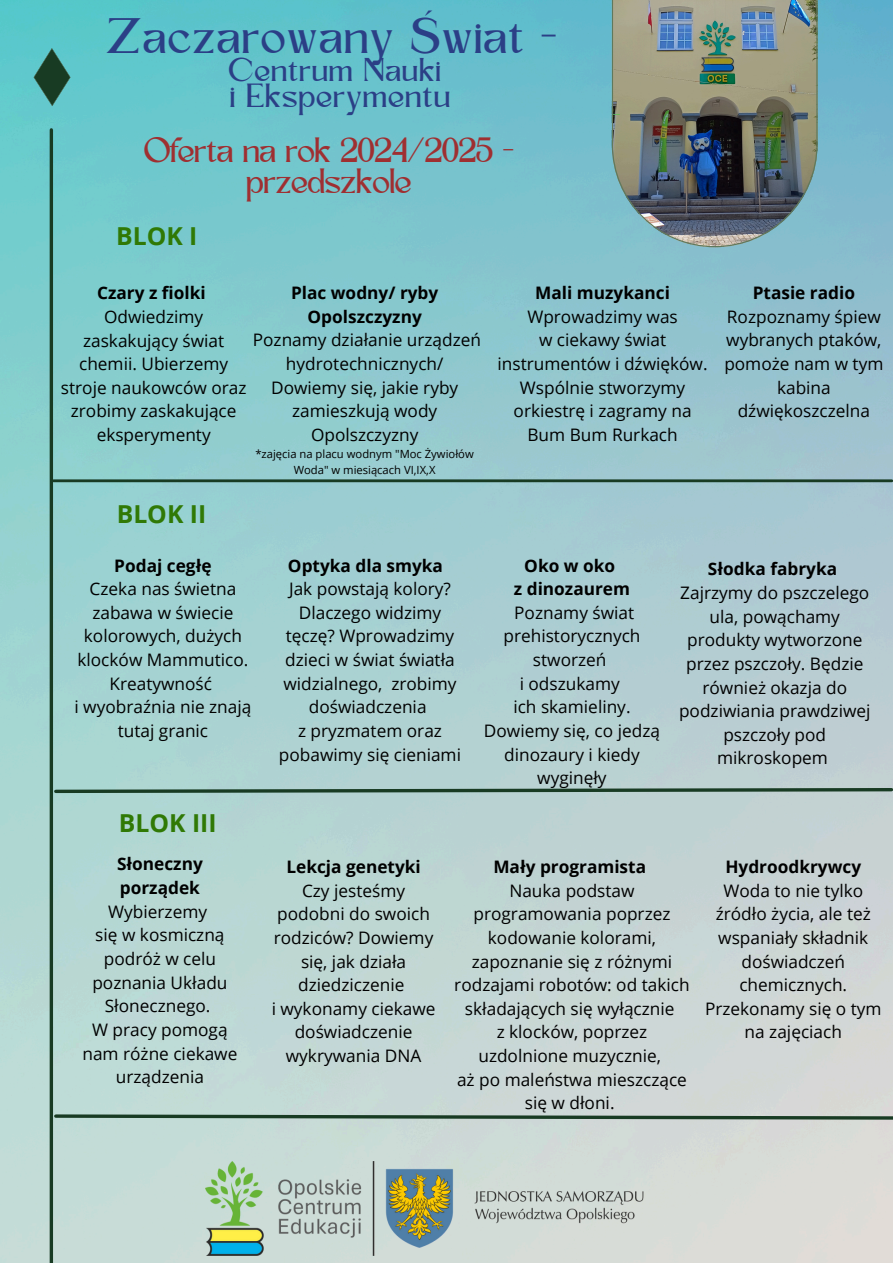
<style>
.page{position:relative;width:893px;height:1263px;background:#fff}
.page>*{position:absolute;margin:0;border:0;box-sizing:border-box;transform-origin:0 0}
.t1{font:46.5px "Kingred Serif";letter-spacing:-.01em;color:#2b3f86}
.t2{font:32.78px/30.4px "Kingred Serif";letter-spacing:-.05em;color:#9f2f31;text-align:center}
.t3{font:31.28px "Kingred Serif";letter-spacing:-.01em;color:#2b3f86}
.t4{font:30.75px "Kingred Serif";letter-spacing:-.01em;color:#2b3f86}
.t5{font:700 24.75px "Open Sans";color:#307905}
.t6{font:17.25px/23.6px "Open Sans";color:#000;text-align:center}
.t7{font:700 17.25px/23.6px "Open Sans";color:#000;text-align:center}
.t8{font:11.25px/15.8px "Open Sans";color:#000;text-align:center}
.s1{font-weight:700}
.s2{font-weight:400}
</style>
<div class="page">
<img style="left:0;top:0;width:893px;height:1263px">
<svg style="left:34px;top:48px;width:36px;height:58px;background:#3c8076"></svg>
<hr style="left:50px;top:130px;width:3px;height:1133px;background:#183b23">
<hr style="left:53px;top:479px;width:839px;height:3px;background:#183b23">
<img style="left:612px;top:0;width:205px;height:247px">
<svg style="left:53px;top:786px;width:840px;height:9px;background:#7b9990"></svg>
<svg style="left:53px;top:1113px;width:840px;height:8px;background:#7f968a"></svg>
<img style="left:206px;top:1162px;width:438px;height:93px">
<p class="t1" style="left:107px;top:18px;width:454px">Zaczarowany Świat -</p>
<p class="t4" style="left:229px;top:58px;width:215px">Centrum Nauki</p>
<p class="t3" style="left:230px;top:84px;width:223px">i Eksperymentu</p>
<p class="t2" style="left:145px;top:139px;width:373px">Oferta na rok 2024/2025 - przedszkole</p>
<p class="t5" style="left:116px;top:219px;width:83px">BLOK I</p>
<h2 class="t7" style="left:97px;top:281px;width:110px">Czary z fiolki</h2>
<h3 class="t6" style="left:61px;top:304px;width:187px">Odwiedzimy zaskakujący świat chemii. Ubierzemy stroje naukowców oraz zrobimy zaskakujące eksperymenty</h3>
<p class="t7" style="left:291px;top:281px;width:149px">Plac wodny/ ryby<br>Opolszczyzny</p>
<p class="t6" style="left:253px;top:328px;width:230px">Poznamy działanie urządzeń hydrotechnicznych/<br>Dowiemy się, jakie ryby zamieszkują wody<br>Opolszczyzny</p>
<p class="t8" style="left:255px;top:446px;width:220px">*zajęcia na placu wodnym "Moc Żywiołów<br>Woda" w miesiącach VI,IX,X</p>
<p class="t7" style="left:535px;top:281px;width:136px">Mali muzykanci</p>
<p class="t6" style="left:527px;top:304px;width:152px">Wprowadzimy was</p>
<p class="t6" style="left:497px;top:328px;width:211px">w ciekawy świat instrumentów i dźwięków.<br>Wspólnie stworzymy orkiestrę i zagramy na<br>Bum Bum Rurkach</p>
<p class="t6" style="left:724px;top:281px;width:161px"><span class="s1">Ptasie radio<br></span>Rozpoznamy śpiew wybranych ptaków, pomoże nam w tym kabina dźwiękoszczelna</p>
<h3 class="t5" style="left:117px;top:497px;width:91px">BLOK II</h3>
<p class="t7" style="left:114px;top:553px;width:99px">Podaj cegłę</p>
<p class="t6" style="left:77px;top:577px;width:172px">Czeka nas świetna zabawa w świecie kolorowych, dużych klocków Mammutico.<br>Kreatywność</p>
<p class="t6" style="left:74px;top:695px;width:178px">i wyobraźnia nie znają tutaj granic</p>
<p class="t5" style="left:119px;top:806px;width:99px">BLOK III</p>
<h3 class="t7" style="left:108px;top:852px;width:100px">Słoneczny porządek<br><span class="s2">Wybierzemy</span></h3>
<p class="t6" style="left:92px;top:923px;width:137px">się w kosmiczną podróż w celu poznania Układu<br>Słonecznego.</p>
<p class="t6" style="left:82px;top:1017px;width:156px">W pracy pomogą nam różne ciekawe urządzenia</p>
<p class="t7" style="left:288px;top:553px;width:157px">Optyka dla smyka</p>
<p class="t6" style="left:283px;top:577px;width:175px">Jak powstają kolory?<br>Dlaczego widzimy tęczę? Wprowadzimy dzieci w świat światła widzialnego, zrobimy doświadczenia</p>
<p class="t6" style="left:279px;top:718px;width:184px">z pryzmatem oraz pobawimy się cieniami</p>
<p class="t7" style="left:524px;top:553px;width:92px">Oko w oko</p>
<p class="t7" style="left:514px;top:577px;width:118px">z dinozaurem</p>
<p class="t6" style="left:503px;top:600px;width:139px">Poznamy świat prehistorycznych stworzeń</p>
<p class="t6" style="left:520px;top:671px;width:102px">i odszukamy</p>
<p class="t6" style="left:484px;top:695px;width:177px">ich skamieliny.<br>Dowiemy się, co jedzą dinozaury i kiedy wyginęły</p>
<p class="t7" style="left:708px;top:557px;width:131px">Słodka fabryka</p>
<p class="t6" style="left:679px;top:580px;width:193px">Zajrzymy do pszczelego ula, powąchamy produkty wytworzone przez pszczoły. Będzie również okazja do podziwiania prawdziwej pszczoły pod mikroskopem</p>
<p class="t7" style="left:286px;top:854px;width:136px">Lekcja genetyki</p>
<p class="t6" style="left:274px;top:878px;width:161px">Czy jesteśmy podobni do swoich rodziców? Dowiemy się, jak działa dziedziczenie</p>
<p class="t6" style="left:272px;top:996px;width:165px">i wykonamy ciekawe doświadczenie wykrywania DNA</p>
<p class="t7" style="left:493px;top:854px;width:154px">Mały programista</p>
<p class="t6" style="left:454px;top:878px;width:237px">Nauka podstaw programowania poprzez kodowanie kolorami, zapoznanie się z różnymi rodzajami robotów: od takich składających się wyłącznie</p>
<p class="t6" style="left:478px;top:1020px;width:184px">z klocków, poprzez uzdolnione muzycznie,</p>
<p class="t6" style="left:457px;top:1067px;width:231px">aż po maleństwa mieszczące się w dłoni.</p>
<p class="t6" style="left:705px;top:854px;width:178px"><span class="s1">Hydroodkrywcy<br></span>Woda to nie tylko źródło życia, ale też wspaniały składnik doświadczeń chemicznych.<br>Przekonamy się o tym na zajęciach</p>
</div>
